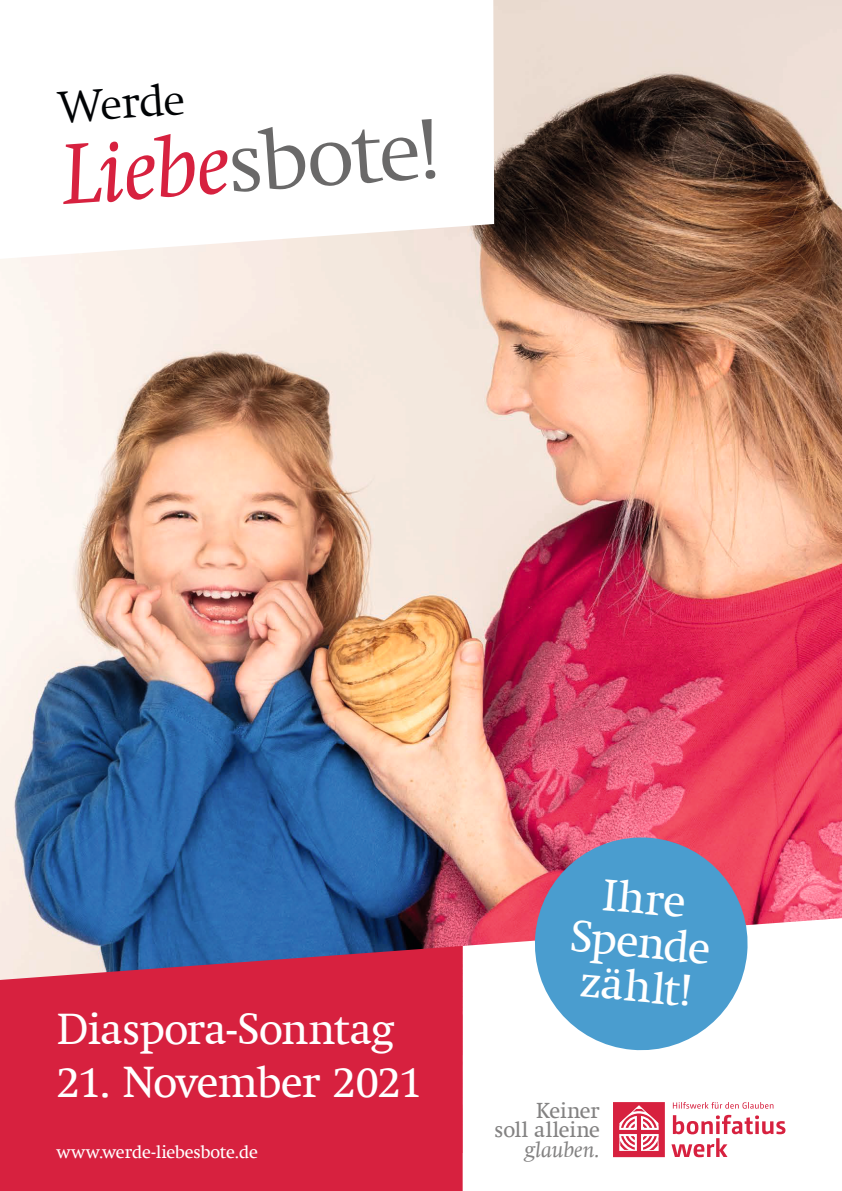
<style>
.page{position:relative;width:842px;height:1191px;background:#fff}
.page>*{position:absolute;margin:0;border:0;box-sizing:border-box;transform-origin:0 0}
.t1{font:300 87px "Swift Com";color:#6a6969}
.t2{font:45px/44px "Swift Com";color:#fff;text-align:center}
.t3{font:300 45px "Swift Com";color:#010305}
.t4{font:44px "Swift Com";letter-spacing:-.025em;color:#fff}
.t5{font:22px/19.7px "Swift Com";letter-spacing:-.005em;color:#838282;text-align:right}
.t6{font:18px "Swift Com";letter-spacing:-.015em;color:#fff}
.s1{font-weight:400;font-style:italic;color:#d7213f}
.s2{font-style:italic}
</style>
<div class="page">
<img style="left:0;top:0;width:842px;height:946px">
<svg style="left:0;top:946px;width:463px;height:245px;background:#d02947"></svg>
<svg style="left:463px;top:918px;width:379px;height:28px"></svg>
<svg style="left:671px;top:1114px;width:114px;height:43px"></svg>
<svg style="left:673px;top:1102px;width:100px;height:6px"></svg>
<svg style="left:613px;top:1102px;width:52px;height:55px"></svg>
<svg style="left:0;top:0;width:494px;height:259px"></svg>
<svg style="left:530px;top:832px;width:222px;height:219px;background:#769dc5"></svg>
<p class="t3" style="left:56px;top:82px;width:129px;rotate:-4deg">Werde</p>
<p class="t1" style="left:59px;top:125px;width:379px;rotate:-4deg"><span class="s1">Liebe</span>sbote!</p>
<p class="t4" style="left:57px;top:1003px;width:339px">Diaspora-Sonntag</p>
<p class="t4" style="left:57px;top:1056px;width:368px">21. November 2021</p>
<p class="t6" style="left:57px;top:1141px;width:203px">www.werde-liebesbote.de</p>
<p class="t2" style="left:576px;top:870px;width:142px;rotate:5deg">Ihre<br>Spende zählt!</p>
<p class="t5" style="left:495px;top:1100px;width:107px">Keiner<br>soll alleine <span class="s2">glauben.</span></p>
</div>
